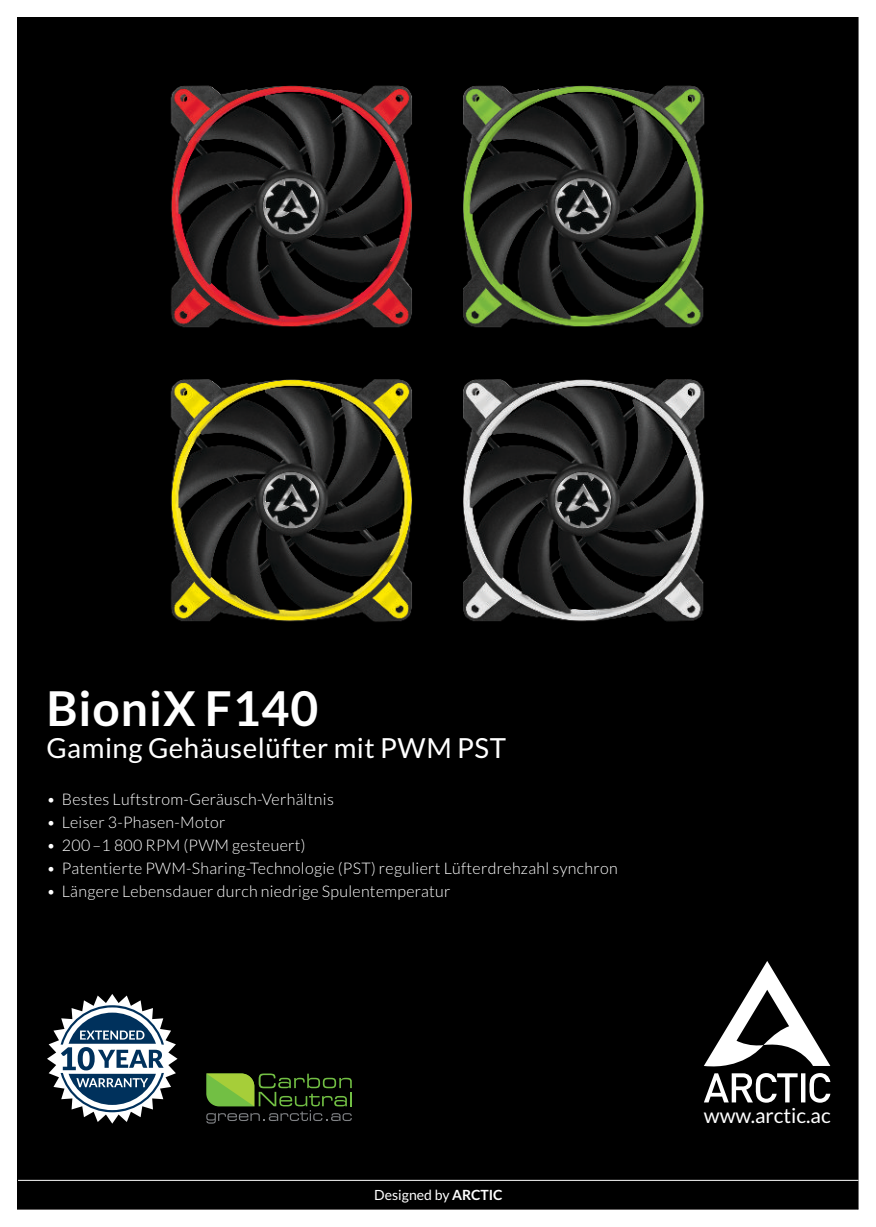
<style>
.page{position:relative;width:876px;height:1227px;background:#fff}
.page>*{position:absolute;margin:0;border:0;box-sizing:border-box;transform-origin:0 0}
.t1{font:700 48px "Lato";letter-spacing:.02em;color:#fff}
.t2{font:27.6px "Lato";letter-spacing:.02em;color:#fff}
.t3{font:20.6px "Lato";color:#fff}
.t4{font:300 16px "Lato";letter-spacing:.02em;color:#fff}
.t5{font:14px "Lato";color:#fff}
.s1{font-weight:700}
</style>
<div class="page">
<img style="left:18px;top:18px;width:840px;height:1191px">
<img style="left:570px;top:609px;width:287px;height:97px">
<div style="left:736px;top:617px;width:121px;height:89px;background:#000"></div>
<hr style="left:18px;top:1179px;width:840px;height:1px;background:#fff">
<svg style="left:703px;top:961px;width:127px;height:141px"></svg>
<svg style="left:206px;top:1073px;width:145px;height:50px;background:#2e421a"></svg>
<svg style="left:47px;top:994px;width:130px;height:129px"></svg>
<h1 class="t1" style="left:46px;top:687px;width:273px">BioniX F140</h1>
<h2 class="t2" style="left:46px;top:735px;width:461px">Gaming Gehäuselüfter mit PWM PST</h2>
<p class="t4" style="left:46px;top:792px;width:289px">• Bestes Luftstrom-Geräusch-Verhältnis</p>
<p class="t4" style="left:46px;top:815px;width:180px">• Leiser 3-Phasen-Motor</p>
<p class="t4" style="left:46px;top:838px;width:261px">• 200–1 800 RPM (PWM gesteuert)</p>
<p class="t4" style="left:46px;top:861px;width:572px">• Patentierte PWM-Sharing-Technologie (PST) reguliert Lüfterdrehzahl synchron</p>
<p class="t4" style="left:46px;top:884px;width:405px">• Längere Lebensdauer durch niedrige Spulentemperatur</p>
<p class="t5" style="left:374px;top:1188px;width:130px">Designed by <span class="s1">ARCTIC</span></p>
<p class="t3" style="left:703px;top:1106px;width:128px">www.arctic.ac</p>
</div>
